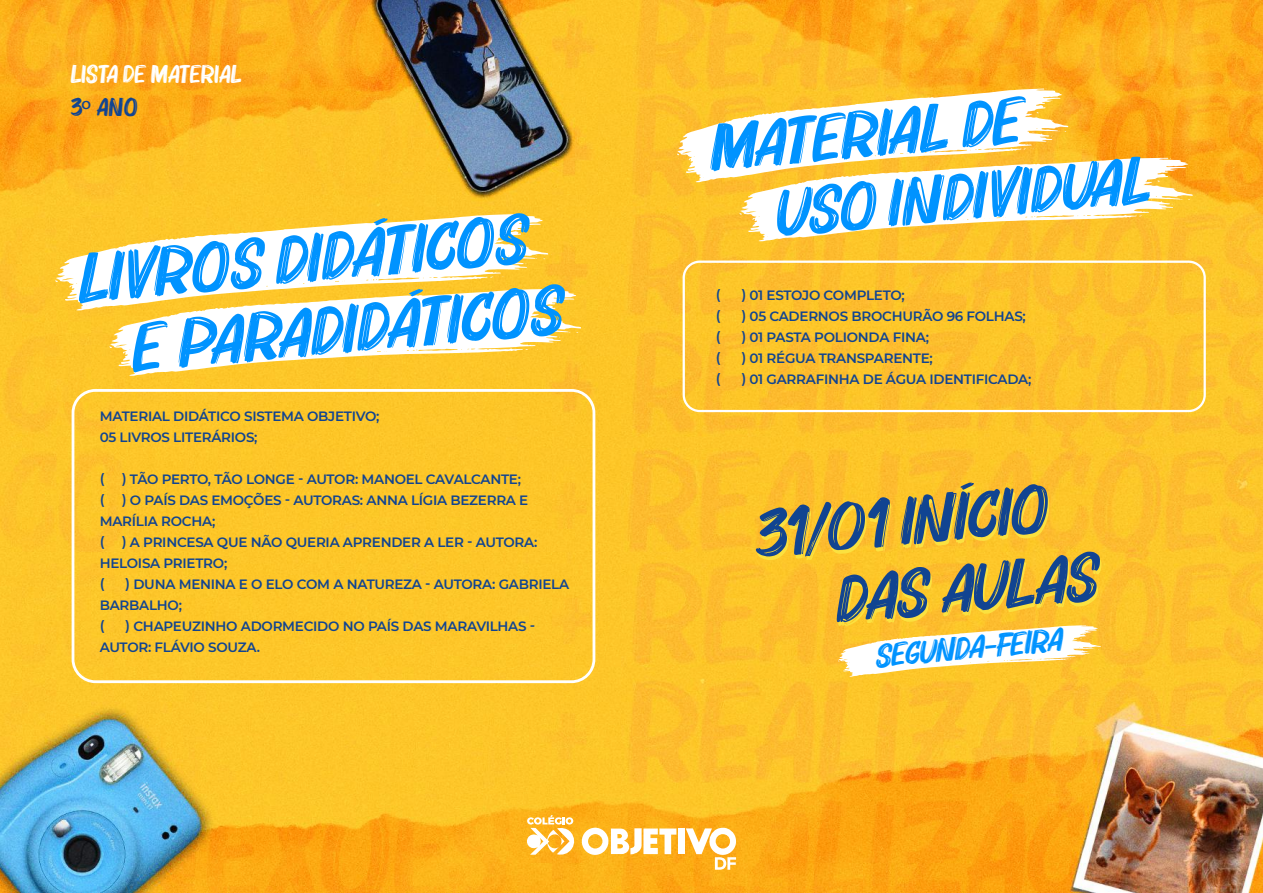
<style>
.page{position:relative;width:1263px;height:893px;background:#fff}
.page>*{position:absolute;margin:0;border:0;box-sizing:border-box;transform-origin:0 0}
.t1{font:italic 69.6px/73.8px "Bruzh";color:#0093ff;scale:1.07 1}
.t2{font:italic 68.25px/72.2px "Bruzh";color:#114491;scale:1.07 1}
.t3{font:italic 66.9px/70.7px "Bruzh";color:#0093ff;scale:1.07 1}
.t4{font:italic 33.15px "Bruzh";color:#0093ff;scale:1.07 1}
.t5{font:25.8px/33px "Bruzh";color:#fff;scale:1.04 1}
.t6{font:600 13.5px/21px "Montserrat";letter-spacing:-.02em;color:#114491}
.s1{color:#114491}
.s2{font-family:"Myriad Pro";color:#114491}
</style>
<div class="page">
<img style="left:0;top:0;width:1263px;height:893px">
<svg style="left:56px;top:214px;width:492px;height:97px"></svg>
<svg style="left:522px;top:264px;width:4px;height:6px"></svg>
<svg style="left:55px;top:280px;width:3px;height:6px"></svg>
<svg style="left:490px;top:276px;width:13px;height:2px"></svg>
<svg style="left:543px;top:254px;width:9px;height:6px"></svg>
<svg style="left:838px;top:625px;width:265px;height:52px"></svg>
<svg style="left:109px;top:289px;width:476px;height:87px"></svg>
<svg style="left:677px;top:89px;width:519px;height:152px"></svg>
<div style="left:72px;top:389px;width:523px;height:294px;border:3px solid #fff;border-radius:22px"></div>
<div style="left:683px;top:261px;width:523px;height:151px;border:2px solid #fff;border-radius:16px"></div>
<svg style="left:581px;top:828px;width:95px;height:27px"></svg>
<div style="left:678px;top:828px;width:6px;height:26px;background:#fff"></div>
<svg style="left:686px;top:828px;width:50px;height:42px"></svg>
<svg style="left:526px;top:815px;width:49px;height:41px"></svg>
<h3 class="t5" style="left:70px;top:59px;width:165px">LISTA DE MATERIAL<br><span class="s1">3</span><span class="s2">º</span> <span class="s1">ANO</span></h3>
<h1 class="t1" style="left:119px;top:240px;width:404px;text-indent:-47px;rotate:-5deg">LIVROS DIDÁTICOS<br>E PARADIDÁTICOS</h1>
<p class="t6" style="left:100px;top:405px;width:281px">MATERIAL DIDÁTICO SISTEMA OBJETIVO;<br>05 LIVROS LITERÁRIOS;</p>
<p class="t6" style="left:100px;top:468px;width:6px">(</p>
<p class="t6" style="left:122px;top:468px;width:401px">) TÃO PERTO, TÃO LONGE - AUTOR: MANOEL CAVALCANTE;</p>
<p class="t6" style="left:100px;top:489px;width:6px">(</p>
<p class="t6" style="left:100px;top:489px;width:430px;text-indent:22px">) O PAÍS DAS EMOÇÕES - AUTORAS: ANNA LÍGIA BEZERRA E<br>MARÍLIA ROCHA;<br>(</p>
<p class="t6" style="left:100px;top:531px;width:439px;text-indent:22px">) A PRINCESA QUE NÃO QUERIA APRENDER A LER - AUTORA:<br>HELOISA PRIETRO;<br>(</p>
<p class="t6" style="left:100px;top:573px;width:471px;text-indent:26px">) DUNA MENINA E O ELO COM A NATUREZA - AUTORA: GABRIELA<br>BARBALHO;<br>(</p>
<p class="t6" style="left:100px;top:615px;width:437px;text-indent:26px">) CHAPEUZINHO ADORMECIDO NO PAÍS DAS MARAVILHAS -<br>AUTOR: FLÁVIO SOUZA.</p>
<h3 class="t3" style="left:763px;top:110px;width:353px;text-indent:-59px;rotate:-5deg">MATERIAL DE<br>USO INDIVIDUAL</h3>
<p class="t6" style="left:716px;top:284px;width:6px">(</p>
<p class="t6" style="left:741px;top:284px;width:165px">) 01 ESTOJO COMPLETO;</p>
<p class="t6" style="left:716px;top:305px;width:6px">(</p>
<p class="t6" style="left:741px;top:305px;width:286px">) 05 CADERNOS BROCHURÃO 96 FOLHAS;</p>
<p class="t6" style="left:716px;top:326px;width:6px">(</p>
<p class="t6" style="left:741px;top:326px;width:189px">) 01 PASTA POLIONDA FINA;</p>
<p class="t6" style="left:716px;top:347px;width:6px">(</p>
<p class="t6" style="left:741px;top:347px;width:193px">) 01 RÉGUA TRANSPARENTE;</p>
<p class="t6" style="left:716px;top:368px;width:6px">(</p>
<p class="t6" style="left:741px;top:368px;width:292px">) 01 GARRAFINHA DE ÁGUA IDENTIFICADA;</p>
<h2 class="t2" style="left:823px;top:494px;width:245px;text-indent:-75px;rotate:-5deg">31/01 início das aulas</h2>
<h3 class="t4" style="left:873px;top:639px;width:177px;rotate:-5deg">segunda-feira</h3>
</div>
